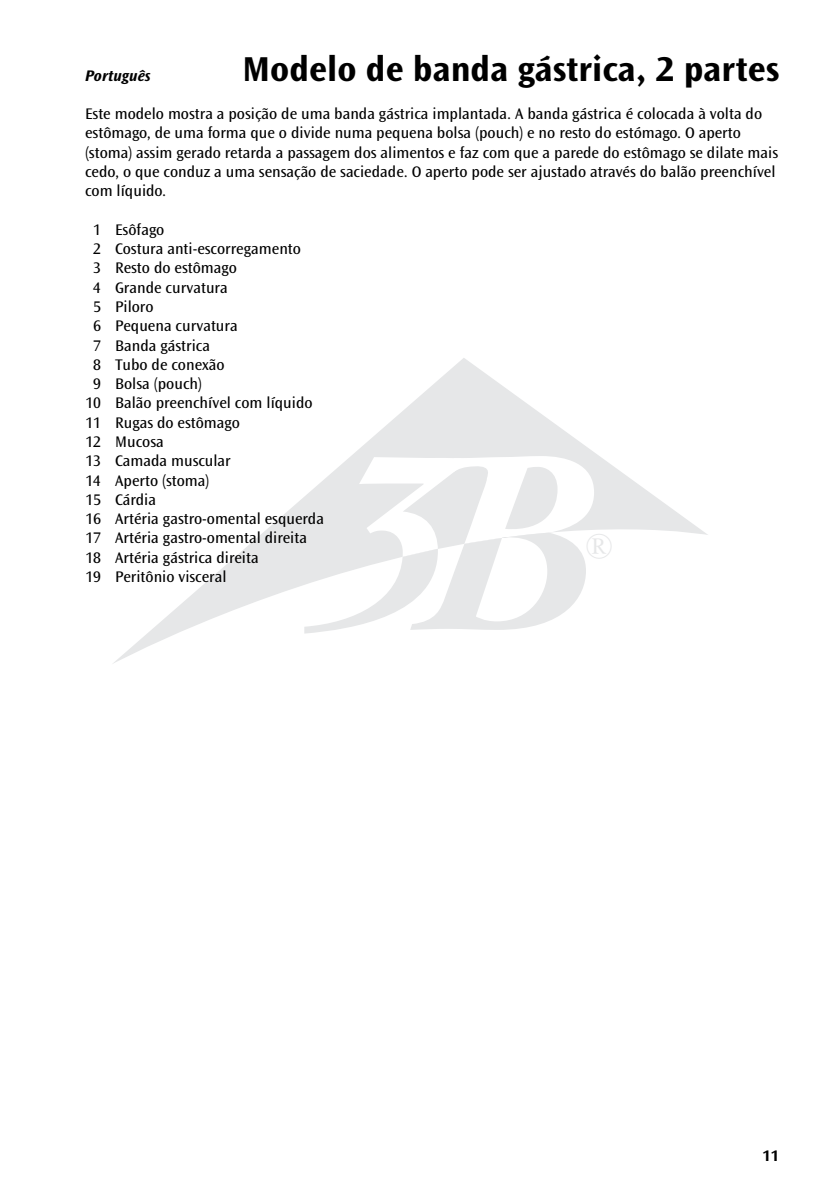
<style>
.page{position:relative;width:836px;height:1191px;background:#fff}
.page>*{position:absolute;margin:0;border:0;box-sizing:border-box;transform-origin:0 0}
.t1{font:36.2px "Perpetua";color:#e6e7e8}
.t2{font:700 36px "Ocean Sans Std";color:#000}
.t3{font:16px/19.2px "Ocean Sans Std";color:#000}
.t4{font:italic 700 16px "Ocean Sans Std";color:#000}
.t5{font:700 16px "Ocean Sans Std";color:#000}
</style>
<div class="page">
<svg style="left:113px;top:358px;width:595px;height:306px"></svg>
<svg style="left:304px;top:456px;width:289px;height:177px"></svg>
<h2 class="t2" style="left:242px;top:49px;width:537px">Modelo de banda gástrica, 2 partes</h2>
<p class="t4" style="left:85px;top:66px;width:67px">Português</p>
<p class="t3" style="left:85px;top:104px;width:694px">Este modelo mostra a posição de uma banda gástrica implantada. A banda gástrica é colocada à volta do estômago, de uma forma que o divide numa pequena bolsa (pouch) e no resto do estómago. O aperto (stoma) assim gerado retarda a passagem dos alimentos e faz com que a parede do estômago se dilate mais cedo, o que conduz a uma sensação de saciedade. O aperto pode ser ajustado através do balão preenchível com líquido.</p>
<p class="t3" style="left:93px;top:220px;width:72px">1 Esôfago</p>
<p class="t3" style="left:93px;top:239px;width:209px">2 Costura anti-escorregamento</p>
<p class="t3" style="left:93px;top:259px;width:145px">3 Resto do estômago</p>
<p class="t3" style="left:93px;top:278px;width:136px">4 Grande curvatura</p>
<p class="t3" style="left:93px;top:297px;width:62px">5 Piloro</p>
<p class="t3" style="left:93px;top:316px;width:146px">6 Pequena curvatura</p>
<p class="t3" style="left:93px;top:336px;width:118px">7 Banda gástrica</p>
<p class="t3" style="left:93px;top:355px;width:133px">8 Tubo de conexão</p>
<p class="t3" style="left:93px;top:374px;width:110px">9 Bolsa (pouch)</p>
<p class="t3" style="left:85px;top:394px;width:228px">10 Balão preenchível com líquido</p>
<p class="t3" style="left:85px;top:413px;width:156px">11 Rugas do estômago</p>
<p class="t3" style="left:85px;top:432px;width:80px">12 Mucosa</p>
<p class="t3" style="left:85px;top:451px;width:147px">13 Camada muscular</p>
<p class="t3" style="left:85px;top:471px;width:125px">14 Aperto (stoma)</p>
<p class="t3" style="left:85px;top:490px;width:72px">15 Cárdia</p>
<p class="t3" style="left:85px;top:509px;width:240px">16 Artéria gastro-omental esquerda</p>
<p class="t3" style="left:85px;top:529px;width:223px">17 Artéria gastro-omental direita</p>
<p class="t3" style="left:85px;top:548px;width:175px">18 Artéria gástrica direita</p>
<p class="t3" style="left:85px;top:567px;width:142px">19 Peritônio visceral</p>
<h1 class="t1" style="left:585px;top:529px;width:29px">®</h1>
<p class="t5" style="left:762px;top:1146px;width:18px">11</p>
</div>
